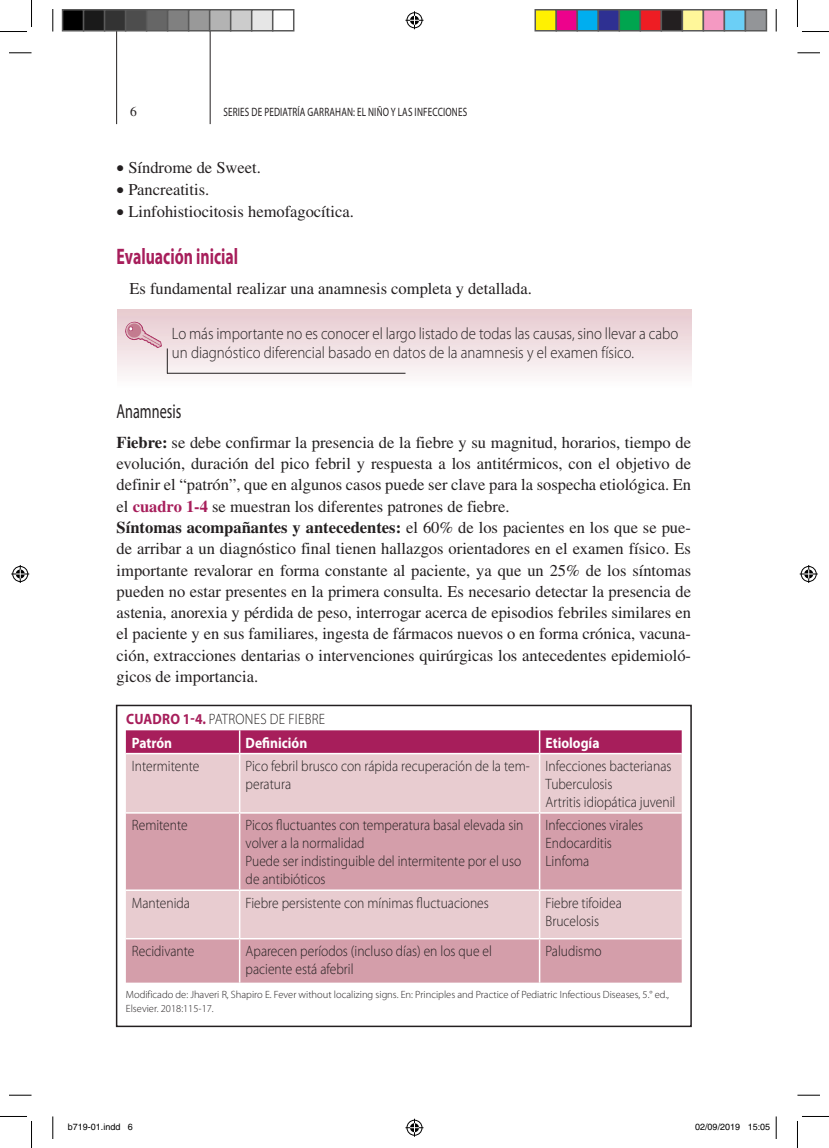
<style>
.page{position:relative;width:829px;height:1148px;background:#fff}
.page>*{position:absolute;margin:0;border:0;box-sizing:border-box;transform-origin:0 0}
.s2{font:700 22.5px "Myriad Pro";color:#a71e5b;scale:.7 1}
.s3{font:20.25px "Myriad Pro";color:#231f20;scale:.7 1}
.tex2{font:16.5px/21.3px "Times";color:#231f20;text-align:justify}
.dest{font:300 16.5px/19.5px "Myriad Pro";color:#231f20;scale:.9 1}
.tex1{font:16.5px "Times";color:#231f20}
.tex0{font:16.5px "Times";color:#231f20}
.cua{font:300 15px/18px "Myriad Pro";color:#231f20;scale:.9 1}
.cuapie{font:300 15px "Myriad Pro";letter-spacing:.02em;color:#231f20;scale:.9 1}
.cuatit1{font:700 15px "Myriad Pro";color:#fff;scale:.9 1}
.t1{font:13.5px "Times";color:#231f20}
.t2{font:12.15px "Myriad Pro";letter-spacing:.02em;color:#231f20;scale:.75 1}
.cuapie-2{font:300 10.5px/13.5px "Myriad Pro";color:#231f20}
.t3{font:9px "Helvetica";color:#000}
.s1{font-weight:700}
.s2{font-weight:700;color:#a71e5b}
</style>
<div class="page">
<hr style="left:210px;top:32px;width:1px;height:92px;background:#231f20">
<hr style="left:116px;top:32px;width:1px;height:92px;background:#231f20">
<div style="left:117px;top:310px;width:574px;height:77px;background:linear-gradient(to bottom,#e7cad0,#fcfbfb)"></div>
<svg style="left:167px;top:348px;width:1px;height:25px"></svg>
<hr style="left:167px;top:373px;width:238px;height:1px;background:#231f20">
<img style="left:125px;top:321px;width:37px;height:27px">
<div style="left:126px;top:754px;width:555px;height:58px;background:#e8ccd0"></div>
<svg style="left:126px;top:813px;width:555px;height:169px;background:#daacb5"></svg>
<div style="left:126px;top:730px;width:555px;height:22px;background:#a71e5b"></div>
<hr style="left:538px;top:730px;width:2px;height:22px;background:#fff">
<hr style="left:239px;top:754px;width:1px;height:58px;background:#fff">
<hr style="left:538px;top:754px;width:2px;height:58px;background:#fff">
<hr style="left:239px;top:813px;width:1px;height:76px;background:#fff">
<hr style="left:538px;top:813px;width:2px;height:76px;background:#fff">
<hr style="left:126px;top:889px;width:113px;height:1px;background:#fff">
<hr style="left:239px;top:889px;width:300px;height:1px;background:#fff">
<hr style="left:239px;top:890px;width:1px;height:47px;background:#fff">
<hr style="left:539px;top:889px;width:142px;height:1px;background:#fff">
<hr style="left:538px;top:890px;width:2px;height:47px;background:#fff">
<hr style="left:126px;top:937px;width:113px;height:2px;background:#fff">
<hr style="left:239px;top:937px;width:300px;height:2px;background:#fff">
<hr style="left:239px;top:939px;width:1px;height:43px;background:#fff">
<hr style="left:539px;top:937px;width:142px;height:2px;background:#fff">
<hr style="left:538px;top:939px;width:2px;height:43px;background:#fff">
<div style="left:116px;top:704px;width:575px;height:322px;border:2px solid #231f20"></div>
<svg style="left:9px;top:53px;width:23px;height:1px"></svg>
<svg style="left:797px;top:53px;width:22px;height:1px"></svg>
<svg style="left:9px;top:1094px;width:23px;height:1px"></svg>
<svg style="left:797px;top:1094px;width:22px;height:1px"></svg>
<svg style="left:53px;top:9px;width:1px;height:22px"></svg>
<svg style="left:53px;top:1116px;width:1px;height:22px"></svg>
<svg style="left:775px;top:9px;width:1px;height:22px"></svg>
<svg style="left:0;top:0;width:32px;height:32px"></svg>
<svg style="left:0;top:1116px;width:32px;height:31px"></svg>
<svg style="left:797px;top:0;width:31px;height:32px"></svg>
<svg style="left:797px;top:1116px;width:31px;height:31px"></svg>
<svg style="left:405px;top:11px;width:18px;height:18px"></svg>
<svg style="left:405px;top:1118px;width:18px;height:18px"></svg>
<svg style="left:11px;top:565px;width:18px;height:18px"></svg>
<svg style="left:799px;top:565px;width:18px;height:18px"></svg>
<div style="left:63px;top:10px;width:21px;height:21px;background:#000"></div>
<div style="left:62px;top:9px;width:22px;height:22px;border:2px solid #595959"></div>
<div style="left:84px;top:10px;width:21px;height:21px;background:#1a1a1a"></div>
<div style="left:83px;top:9px;width:22px;height:22px;border:2px solid #595959"></div>
<div style="left:105px;top:10px;width:21px;height:21px;background:#333"></div>
<div style="left:104px;top:9px;width:22px;height:22px;border:2px solid #595959"></div>
<div style="left:126px;top:10px;width:21px;height:21px;background:#4d4d4d"></div>
<div style="left:125px;top:9px;width:22px;height:22px;border:2px solid #595959"></div>
<div style="left:147px;top:10px;width:21px;height:21px;background:#666"></div>
<div style="left:146px;top:9px;width:22px;height:22px;border:2px solid #595959"></div>
<div style="left:168px;top:10px;width:21px;height:21px;background:#808080"></div>
<div style="left:167px;top:9px;width:22px;height:22px;border:2px solid #595959"></div>
<div style="left:189px;top:10px;width:21px;height:21px;background:#999"></div>
<div style="left:188px;top:9px;width:22px;height:22px;border:2px solid #595959"></div>
<div style="left:210px;top:10px;width:21px;height:21px;background:#b3b3b3"></div>
<div style="left:209px;top:9px;width:22px;height:22px;border:2px solid #595959"></div>
<div style="left:231px;top:10px;width:21px;height:21px;background:#ccc"></div>
<div style="left:230px;top:9px;width:22px;height:22px;border:2px solid #595959"></div>
<div style="left:252px;top:10px;width:21px;height:21px;background:#e6e6e6"></div>
<div style="left:251px;top:9px;width:22px;height:22px;border:2px solid #595959"></div>
<div style="left:272px;top:9px;width:22px;height:22px;border:2px solid #595959"></div>
<div style="left:535px;top:10px;width:21px;height:21px;background:#fff101"></div>
<div style="left:534px;top:9px;width:23px;height:22px;border:2px solid #595959"></div>
<div style="left:556px;top:10px;width:21px;height:21px;background:#ed028c"></div>
<div style="left:555px;top:9px;width:23px;height:22px;border:2px solid #595959"></div>
<div style="left:577px;top:10px;width:21px;height:21px;background:#00aeef"></div>
<div style="left:576px;top:9px;width:23px;height:22px;border:2px solid #595959"></div>
<div style="left:598px;top:10px;width:21px;height:21px;background:#2e3092"></div>
<div style="left:597px;top:9px;width:23px;height:22px;border:2px solid #595959"></div>
<div style="left:619px;top:10px;width:21px;height:21px;background:#00a54f"></div>
<div style="left:618px;top:9px;width:23px;height:22px;border:2px solid #595959"></div>
<div style="left:640px;top:10px;width:21px;height:21px;background:#ee1d23"></div>
<div style="left:639px;top:9px;width:23px;height:22px;border:2px solid #595959"></div>
<div style="left:661px;top:10px;width:21px;height:21px;background:#231f20"></div>
<div style="left:660px;top:9px;width:23px;height:22px;border:2px solid #595959"></div>
<div style="left:682px;top:10px;width:21px;height:21px;background:#fff79a"></div>
<div style="left:681px;top:9px;width:23px;height:22px;border:2px solid #595959"></div>
<div style="left:703px;top:10px;width:21px;height:21px;background:#f499c2"></div>
<div style="left:702px;top:9px;width:23px;height:22px;border:2px solid #595959"></div>
<div style="left:724px;top:10px;width:21px;height:21px;background:#6bcff6"></div>
<div style="left:723px;top:9px;width:23px;height:22px;border:2px solid #595959"></div>
<div style="left:745px;top:10px;width:21px;height:21px;background:#939598"></div>
<div style="left:744px;top:9px;width:23px;height:22px;border:2px solid #595959"></div>
<svg style="left:775px;top:1116px;width:1px;height:22px"></svg>
<p class="t1" style="left:130px;top:104px;width:8px">6</p>
<p class="t2" style="left:223px;top:104px;width:326px">SERIES DE PEDIATRÍA GARRAHAN: EL NIÑO Y LAS INFECCIONES</p>
<p class="tex1" style="left:117px;top:158px;width:146px">• Síndrome de Sweet.</p>
<p class="tex1" style="left:117px;top:180px;width:94px">• Pancreatitis.</p>
<p class="tex1" style="left:117px;top:202px;width:239px">• Linfohistiocitosis hemofagocítica.</p>
<p class="s2" style="left:117px;top:241px;width:175px">Evaluación inicial</p>
<p class="tex0" style="left:129px;top:279px;width:404px">Es fundamental realizar una anamnesis completa y detallada.</p>
<p class="dest" style="left:172px;top:323px;width:564px">Lo más importante no es conocer el largo listado de todas las causas, sino llevar a cabo un diagnóstico diferencial basado en datos de la anamnesis y el examen físico.</p>
<p class="s3" style="left:117px;top:398px;width:94px">Anamnesis</p>
<p class="tex2" style="left:117px;top:431px;width:576px"><span class="s1">Fiebre:</span> se debe confirmar la presencia de la fiebre y su magnitud, horarios, tiempo de evolución, duración del pico febril y respuesta a los antitérmicos, con el objetivo de definir el “patrón”, que en algunos casos puede ser clave para la sospecha etiológica. En el <span class="s2">cuadro 1-4</span> se muestran los diferentes patrones de fiebre.</p>
<p class="tex2" style="left:117px;top:516px;width:576px"><span class="s1">Síntomas acompañantes y antecedentes:</span> el 60% de los pacientes en los que se pue&shy;de arribar a un diagnóstico final tienen hallazgos orientadores en el examen físico. Es importante revalorar en forma constante al paciente, ya que un 25% de los síntomas pueden no estar presentes en la primera consulta. Es necesario detectar la presencia de astenia, anorexia y pérdida de peso, interrogar acerca de episodios febriles similares en el paciente y en sus familiares, ingesta de fármacos nuevos o en forma crónica, vacuna&shy;ción, extracciones dentarias o intervenciones quirúrgicas los antecedentes epidemioló&shy;gicos de importancia.</p>
<p class="cuapie" style="left:126px;top:710px;width:223px"><span class="s2">CUADRO 1-4.</span> PATRONES DE FIEBRE</p>
<p class="cuatit1" style="left:132px;top:732px;width:46px">Patrón</p>
<p class="cuatit1" style="left:245px;top:732px;width:70px">Definición</p>
<p class="cuatit1" style="left:545px;top:732px;width:61px">Etiología</p>
<p class="cua" style="left:132px;top:756px;width:76px">Intermitente</p>
<p class="cua" style="left:245px;top:756px;width:317px">Pico febril brusco con rápida recuperación de la tem&shy;peratura</p>
<p class="cua" style="left:545px;top:756px;width:141px">Infecciones bacterianas</p>
<p class="cua" style="left:545px;top:774px;width:76px">Tuberculosis</p>
<p class="cua" style="left:545px;top:792px;width:146px">Artritis idiopática juvenil</p>
<p class="cua" style="left:132px;top:815px;width:64px">Remitente</p>
<p class="cua" style="left:245px;top:815px;width:310px">Picos fluctuantes con temperatura basal elevada sin volver a la normalidad</p>
<p class="cua" style="left:245px;top:851px;width:308px">Puede ser indistinguible del intermitente por el uso de antibióticos</p>
<p class="cua" style="left:545px;top:815px;width:110px">Infecciones virales</p>
<p class="cua" style="left:545px;top:833px;width:75px">Endocarditis</p>
<p class="cua" style="left:545px;top:851px;width:50px">Linfoma</p>
<p class="cua" style="left:132px;top:893px;width:66px">Mantenida</p>
<p class="cua" style="left:245px;top:893px;width:272px">Fiebre persistente con mínimas fluctuaciones</p>
<p class="cua" style="left:545px;top:893px;width:86px">Fiebre tifoidea</p>
<p class="cua" style="left:545px;top:911px;width:61px">Brucelosis</p>
<p class="cua" style="left:132px;top:941px;width:71px">Recidivante</p>
<p class="cua" style="left:245px;top:941px;width:275px">Aparecen períodos (incluso días) en los que el</p>
<p class="cua" style="left:245px;top:959px;width:121px">paciente está afebril</p>
<p class="cua" style="left:545px;top:941px;width:64px">Paludismo</p>
<p class="cuapie-2" style="left:126px;top:987px;width:544px">Modificado de: Jhaveri R, Shapiro E. Fever without localizing signs. En: Principles and Practice of Pediatric Infectious Diseases, 5.° ed.,<br>Elsevier. 2018:115-17.</p>
<p class="t3" style="left:68px;top:1121px;width:67px">b719-01.indd 6</p>
<p class="t3" style="left:695px;top:1121px;width:77px">02/09/2019 15:05</p>
</div>
